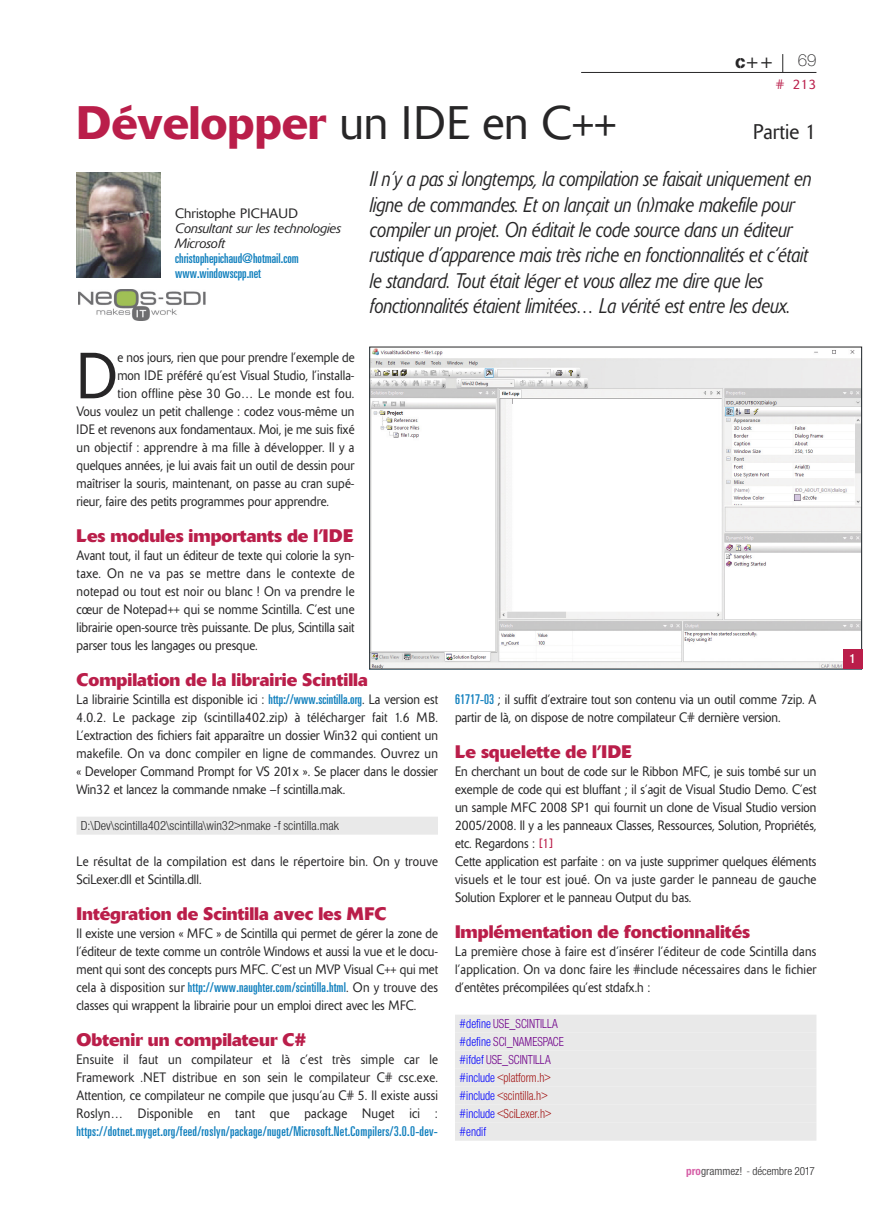
<style>
.page{position:relative;width:893px;height:1212px;background:#fff}
.page>*{position:absolute;margin:0;border:0;box-sizing:border-box;transform-origin:0 0}
.t1{font:300 64.35px "Delta";color:#272627;scale:.9 1}
.t2{font:500 46.5px "Delta";color:#ba1e4a}
.t3{font:italic 300 21px/25.3px "Delta";color:#272627;scale:.83 1}
.t4{font:300 21px "Delta";color:#272627}
.t5{font:700 18px "Delta";color:#ba1e4a}
.t6{font:18px "Lucida Grande";color:#272627}
.t7{font:18px "Helvetica Neue H35";color:#272627}
.t8{font:300 13.5px/18px "Delta";color:#272627;text-align:justify;scale:.9 1}
.t9{font:ultra-condensed 13.5px/15px "Univers LT Std";letter-spacing:.015em;color:#107fbd}
.t10{font:300 13.5px/18px "Delta";letter-spacing:.02em;color:#272627;scale:.9 1}
.t11{font:13.5px/18px "Helvetica Neue H47";color:#00f;scale:.9 1}
.t12{font:13.5px "Helvetica Neue H47";color:#272627}
.t13{font:italic 300 13.5px/15px "Delta";color:#272627}
.t14{font:300 13.5px "Delta";color:#272627}
.t15{font:300 13.5px "Delta";color:#ba1e4a}
.t16{font:13.5px "Helvetica Neue H67";color:#fff}
.t17{font:12px "Helvetica Neue H47";color:#272627}
.s1{font-family:"AG Book Stencil"}
.s2{font-weight:300;color:#272627}
.s3{font-family:"Univers LT Std";font-weight:400;font-stretch:ultra-condensed;color:#107fbd}
.s4{font-family:"Delta";font-weight:300;font-stretch:normal;color:#272627}
.s5{color:#ba1e4a}
.s6{color:#6f008a}
.s7{color:#a31515}
.s8{font-family:"Helvetica Neue H77";color:#d65fa7}
.s9{font-family:"Helvetica Neue H57";color:#525152}
.s10{color:#525152}
</style>
<div class="page">
<hr style="left:581px;top:72px;width:235px;height:1px;background:#272627">
<svg style="left:782px;top:54px;width:1px;height:18px"></svg>
<div style="left:77px;top:817px;width:361px;height:18px;background:#e9e9e9"></div>
<div style="left:455px;top:1015px;width:361px;height:18px;background:#e9e9e9"></div>
<div style="left:455px;top:1033px;width:361px;height:18px;background:#e9e9e9"></div>
<div style="left:455px;top:1051px;width:361px;height:18px;background:#e9e9e9"></div>
<div style="left:455px;top:1069px;width:361px;height:18px;background:#e9e9e9"></div>
<div style="left:455px;top:1087px;width:361px;height:18px;background:#e9e9e9"></div>
<div style="left:455px;top:1105px;width:361px;height:18px;background:#e9e9e9"></div>
<div style="left:455px;top:1123px;width:361px;height:18px;background:#e9e9e9"></div>
<img style="left:77px;top:172px;width:83px;height:106px">
<img style="left:79px;top:289px;width:127px;height:31px">
<img style="left:371px;top:349px;width:489px;height:318px">
<div style="left:843px;top:650px;width:19px;height:19px;background:#ba1e4a"></div>
<h3 class="t6" style="left:735px;top:51px;width:40px"><span class="s1">c</span>++</h3>
<h3 class="t7" style="left:798px;top:54px;width:20px">69</h3>
<h2 class="t2" style="left:77px;top:106px;width:542px">Développer <span class="s2">un IDE en C++</span></h2>
<p class="t15" style="left:776px;top:79px;width:42px"># 213</p>
<h3 class="t4" style="left:753px;top:124px;width:65px">Partie 1</h3>
<p class="t14" style="left:175px;top:209px;width:124px">Christophe PICHAUD</p>
<p class="t13" style="left:175px;top:222px;width:167px">Consultant sur les technologies<br>Microsoft</p>
<p class="t9" style="left:175px;top:252px;width:125px">christophepichaud@hotmail.com www.windowscpp.net</p>
<p class="t3" style="left:370px;top:168px;width:533px">Il n’y a pas si longtemps, la compilation se faisait uniquement en ligne de commandes. Et on lançait un (n)make makefile pour compiler un projet. On éditait le code source dans un éditeur rustique d’apparence mais très riche en fonctionnalités et c’était le standard. Tout était léger et vous allez me dire que les fonctionnalités étaient limitées… La vérité est entre les deux.</p>
<h1 class="t1" style="left:77px;top:353px;width:47px">D</h1>
<p class="t8" style="left:117px;top:350px;width:265px">e nos jours, rien que pour prendre l’exemple de</p>
<p class="t8" style="left:117px;top:368px;width:265px">mon IDE préféré qu’est Visual Studio, l’installa-</p>
<p class="t10" style="left:117px;top:386px;width:265px">tion offline pèse 30 Go… Le monde est fou.</p>
<p class="t8" style="left:77px;top:404px;width:310px">Vous voulez un petit challenge : codez vous-même un</p>
<p class="t8" style="left:77px;top:422px;width:310px">IDE et revenons aux fondamentaux. Moi, je me suis fixé</p>
<p class="t10" style="left:77px;top:440px;width:310px">un objectif : apprendre à ma fille à développer. Il y a</p>
<p class="t8" style="left:77px;top:458px;width:310px">quelques années, je lui avais fait un outil de dessin pour</p>
<p class="t8" style="left:77px;top:476px;width:310px">maîtriser la souris, maintenant, on passe au cran supé-</p>
<p class="t8" style="left:77px;top:494px;width:282px">rieur, faire des petits programmes pour apprendre.</p>
<h3 class="t5" style="left:77px;top:530px;width:279px">Les modules importants de l’IDE</h3>
<p class="t8" style="left:77px;top:548px;width:310px">Avant tout, il faut un éditeur de texte qui colorie la syn&shy;taxe. On ne va pas se mettre dans le contexte de notepad ou tout est noir ou blanc ! On va prendre le cœur de Notepad++ qui se nomme Scintilla. C’est une librairie open-source très puissante. De plus, Scintilla sait parser tous les langages ou presque.</p>
<h3 class="t5" style="left:77px;top:674px;width:293px">Compilation de la librairie Scintilla</h3>
<p class="t8" style="left:77px;top:692px;width:403px">La librairie Scintilla est disponible ici : <span class="s3">http://www.scintilla.org</span>. La version est 4.0.2. Le package zip (scintilla402.zip) à télécharger fait 1.6 MB.<br>L’extraction des fichiers fait apparaître un dossier Win32 qui contient un makefile. On va donc compiler en ligne de commandes. Ouvrez un « Developer Command Prompt for VS 201x ». Se placer dans le dossier Win32 et lancez la commande nmake –f scintilla.mak.</p>
<p class="t12" style="left:81px;top:821px;width:260px">D:\Dev\scintilla402\scintilla\win32&gt;nmake -f scintilla.mak</p>
<p class="t10" style="left:77px;top:854px;width:403px">Le résultat de la compilation est dans le répertoire bin. On y trouve<br>SciLexer.dll et Scintilla.dll.</p>
<h3 class="t5" style="left:77px;top:908px;width:311px">Intégration de Scintilla avec les MFC</h3>
<p class="t8" style="left:77px;top:926px;width:403px">Il existe une version « MFC » de Scintilla qui permet de gérer la zone de l’éditeur de texte comme un contrôle Windows et aussi la vue et le docu&shy;ment qui sont des concepts purs MFC. C’est un MVP Visual C++ qui met</p>
<p class="t9" style="left:77px;top:981px;width:363px"><span class="s4">cela à disposition sur</span> http://www.naughter.com/scintilla.html<span class="s4">. On y trouve des</span></p>
<p class="t8" style="left:77px;top:998px;width:379px">classes qui wrappent la librairie pour un emploi direct avec les MFC.</p>
<h3 class="t5" style="left:77px;top:1034px;width:232px">Obtenir un compilateur C#</h3>
<p class="t8" style="left:77px;top:1052px;width:403px">Ensuite il faut un compilateur et là c’est très simple car le Framework .NET distribue en son sein le compilateur C# csc.exe.<br>Attention, ce compilateur ne compile que jusqu’au C# 5. Il existe aussi Roslyn… Disponible en tant que package Nuget ici :</p>
<p class="t9" style="left:77px;top:1125px;width:363px">https://dotnet.myget.org/feed/roslyn/package/nuget/Microsoft.Net.Compilers/3.0.0-dev-</p>
<p class="t8" style="left:455px;top:692px;width:403px"><span class="s3">61717-03</span> ; il suffit d’extraire tout son contenu via un outil comme 7zip. A partir de là, on dispose de notre compilateur C# dernière version.</p>
<h3 class="t5" style="left:455px;top:746px;width:179px">Le squelette de l’IDE</h3>
<p class="t8" style="left:455px;top:764px;width:403px;text-align:left">En cherchant un bout de code sur le Ribbon MFC, je suis tombé sur un exemple de code qui est bluffant ; il s’agit de Visual Studio Demo. C’est un sample MFC 2008 SP1 qui fournit un clone de Visual Studio version 2005/2008. Il y a les panneaux Classes, Ressources, Solution, Propriétés, etc. Regardons : <span class="s5">[1]<br></span>Cette application est parfaite : on va juste supprimer quelques éléments visuels et le tour est joué. On va juste garder le panneau de gauche Solution Explorer et le panneau Output du bas.</p>
<h3 class="t5" style="left:455px;top:926px;width:297px">Implémentation de fonctionnalités</h3>
<p class="t8" style="left:455px;top:944px;width:403px">La première chose à faire est d’insérer l’éditeur de code Scintilla dans l’application. On va donc faire les #include nécessaires dans le fichier d’entêtes précompilées qu’est stdafx.h :</p>
<p class="t11" style="left:459px;top:1016px;width:118px">#define <span class="s6">USE_SCINTILLA </span>#define <span class="s6">SCI_NAMESPACE </span>#ifdef <span class="s6">USE_SCINTILLA </span>#include <span class="s7">&lt;platform.h&gt; </span>#include <span class="s7">&lt;scintilla.h&gt; </span>#include <span class="s7">&lt;SciLexer.h&gt; </span>#endif</p>
<p class="t17" style="left:686px;top:1167px;width:130px"><span class="s8">pro</span><span class="s9">grammez!</span> <span class="s10">-</span> décembre 2017</p>
<p class="t16" style="left:850px;top:654px;width:8px">1</p>
</div>
